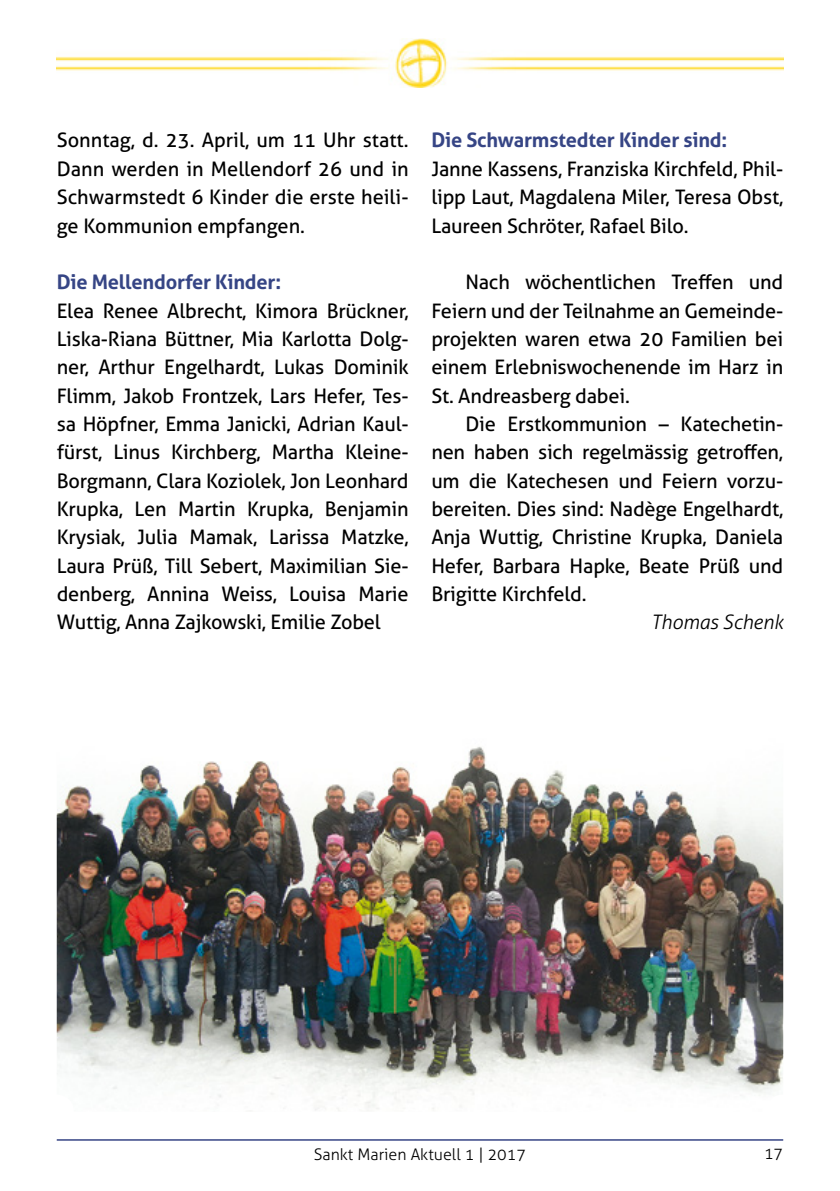
<style>
.page{position:relative;width:840px;height:1191px;background:#fff}
.page>*{position:absolute;margin:0;border:0;box-sizing:border-box;transform-origin:0 0}
.t1{font:20px/28.4px "Aller";letter-spacing:-.01em;color:#000;text-align:justify}
.t2{font:700 20px "Aller";letter-spacing:-.01em;color:#364585}
.t3{font:italic 300 20px "Aller";letter-spacing:-.01em;color:#000}
.t4{font:300 16px "Aller";color:#000}
</style>
<div class="page">
<hr style="left:57px;top:1139px;width:725px;height:1px;background:#364585">
<img style="left:57px;top:39px;width:725px;height:48px">
<img style="left:57px;top:746px;width:725px;height:365px">
<p class="t1" style="left:57px;top:126px;width:353px">Sonntag, d. 23. April, um 11 Uhr statt.<br>Dann werden in Mellendorf 26 und in Schwarmstedt 6 Kinder die erste heili&shy;ge Kommunion empfangen.</p>
<p class="t2" style="left:57px;top:270px;width:226px">Die Mellendorfer Kinder:</p>
<p class="t1" style="left:57px;top:296px;width:353px">Elea Renee Albrecht, Kimora Brückner, Liska-Riana Büttner, Mia Karlotta Dolg&shy;ner, Arthur Engelhardt, Lukas Dominik Flimm, Jakob Frontzek, Lars Hefer, Tes&shy;sa Höpfner, Emma Janicki, Adrian Kaul&shy;fürst, Linus Kirchberg, Martha Kleine-Borgmann, Clara Koziolek, Jon Leonhard Krupka, Len Martin Krupka, Benjamin Krysiak, Julia Mamak, Larissa Matzke, Laura Prüß, Till Sebert, Maximilian Sie&shy;denberg, Annina Weiss, Louisa Marie Wuttig, Anna Zajkowski, Emilie Zobel</p>
<p class="t2" style="left:431px;top:128px;width:297px">Die Schwarmstedter Kinder sind:</p>
<p class="t1" style="left:431px;top:154px;width:353px">Janne Kassens, Franziska Kirchfeld, Phil&shy;lipp Laut, Magdalena Miler, Teresa Obst, Laureen Schröter, Rafael Bilo.</p>
<p class="t1" style="left:431px;top:268px;width:353px;text-indent:34px">Nach wöchentlichen Treffen und Feiern und der Teilnahme an Gemeinde&shy;projekten waren etwa 20 Familien bei einem Erlebniswochenende im Harz in St. Andreasberg dabei.</p>
<p class="t1" style="left:431px;top:409px;width:353px;text-indent:34px">Die Erstkommunion – Katechetin&shy;nen haben sich regelmässig getroffen, um die Katechesen und Feiern vorzu&shy;bereiten. Dies sind: Nadège Engelhardt, Anja Wuttig, Christine Krupka, Daniela Hefer, Barbara Hapke, Beate Prüß und Brigitte Kirchfeld.</p>
<p class="t3" style="left:651px;top:610px;width:133px">Thomas Schenk</p>
<p class="t4" style="left:314px;top:1145px;width:213px">Sankt Marien Aktuell 1 | 2017</p>
<p class="t4" style="left:763px;top:1144px;width:21px">17</p>
</div>
